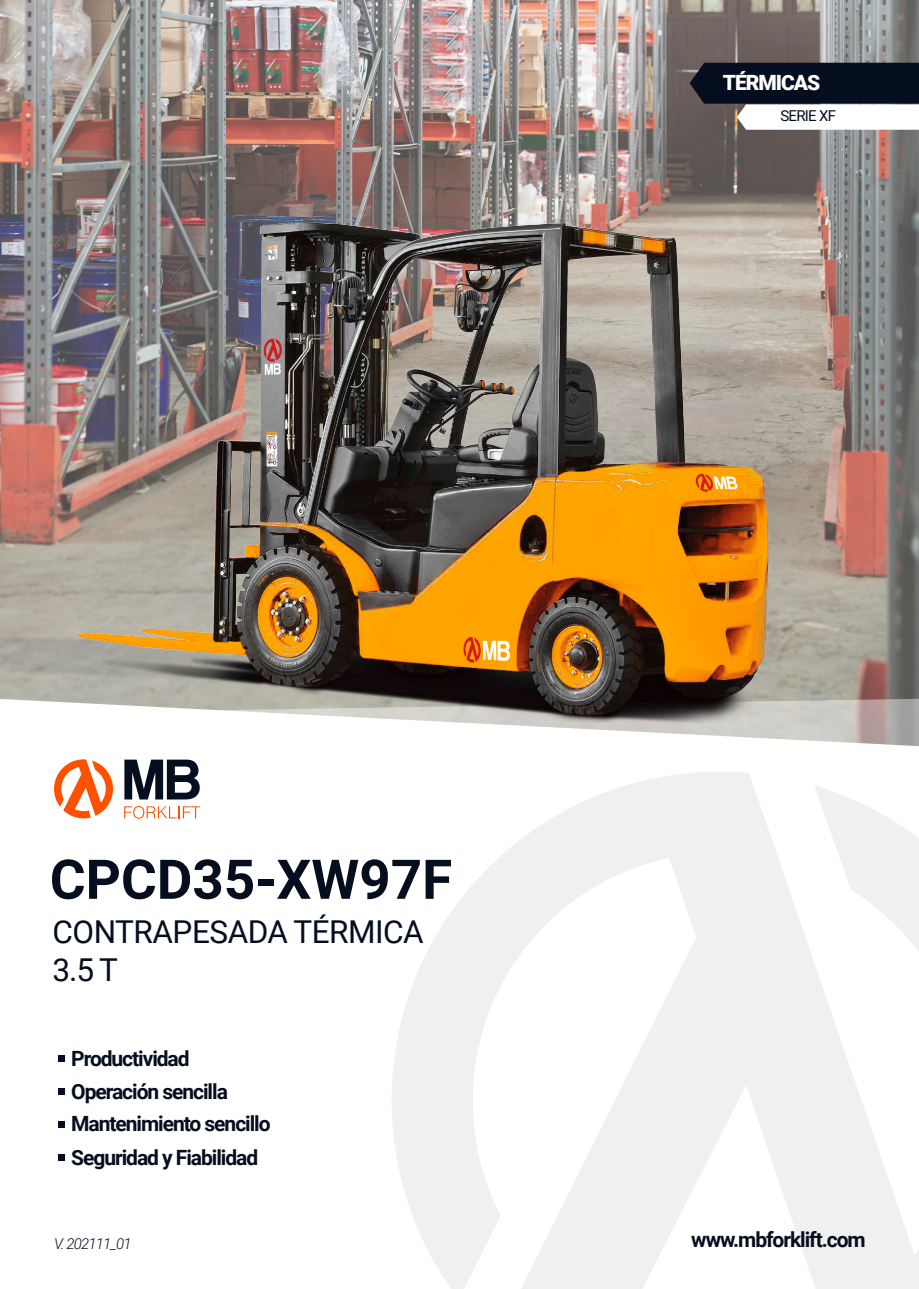
<style>
.page{position:relative;width:919px;height:1289px;background:#fff}
.page>*{position:absolute;margin:0;border:0;box-sizing:border-box;transform-origin:0 0}
.t1{font:700 54.75px "Roboto";color:#040e1f}
.t2{font:31.5px "Roboto";letter-spacing:-.015em;color:#040e1f}
.t3{font:700 21px "Roboto";letter-spacing:-.05em;color:#040e1f}
.t4{font:900 21px "Roboto";letter-spacing:-.05em;color:#fff}
.t5{font:italic 300 15px "Roboto";letter-spacing:-.05em;color:#040e1f}
.t6{font:15px "Roboto";letter-spacing:-.05em;color:#040e1f}
</style>
<div class="page">
<img style="left:0;top:0;width:918px;height:693px">
<svg style="left:689px;top:63px;width:229px;height:67px"></svg>
<svg style="left:392px;top:800px;width:526px;height:488px;fill:#f0f0f1"></svg>
<img style="left:0;top:74px;width:875px;height:726px">
<svg style="left:124px;top:759px;width:76px;height:40px"></svg>
<svg style="left:124px;top:806px;width:76px;height:12px"></svg>
<svg style="left:54px;top:759px;width:59px;height:59px"></svg>
<div style="left:58px;top:1055px;width:7px;height:7px;background:#040e1f"></div>
<div style="left:58px;top:1088px;width:7px;height:6px;background:#040e1f"></div>
<div style="left:58px;top:1120px;width:7px;height:7px;background:#040e1f"></div>
<div style="left:58px;top:1154px;width:7px;height:6px;background:#040e1f"></div>
<p class="t4" style="left:723px;top:68px;width:99px">TÉRMICAS</p>
<p class="t6" style="left:780px;top:105px;width:57px">SERIE XF</p>
<p class="t1" style="left:50px;top:841px;width:404px">CPCD35-XW97F</p>
<p class="t2" style="left:52px;top:909px;width:373px">CONTRAPESADA TÉRMICA</p>
<p class="t2" style="left:52px;top:947px;width:67px">3.5 T</p>
<p class="t3" style="left:71px;top:1043px;width:120px">Productividad</p>
<p class="t3" style="left:71px;top:1076px;width:158px">Operación sencilla</p>
<p class="t3" style="left:71px;top:1109px;width:201px">Mantenimiento sencillo</p>
<p class="t3" style="left:71px;top:1142px;width:188px">Seguridad y Fiabilidad</p>
<p class="t5" style="left:54px;top:1233px;width:79px">V. 202111_01</p>
<p class="t3" style="left:691px;top:1225px;width:176px">www.mbforklift.com</p>
</div>
